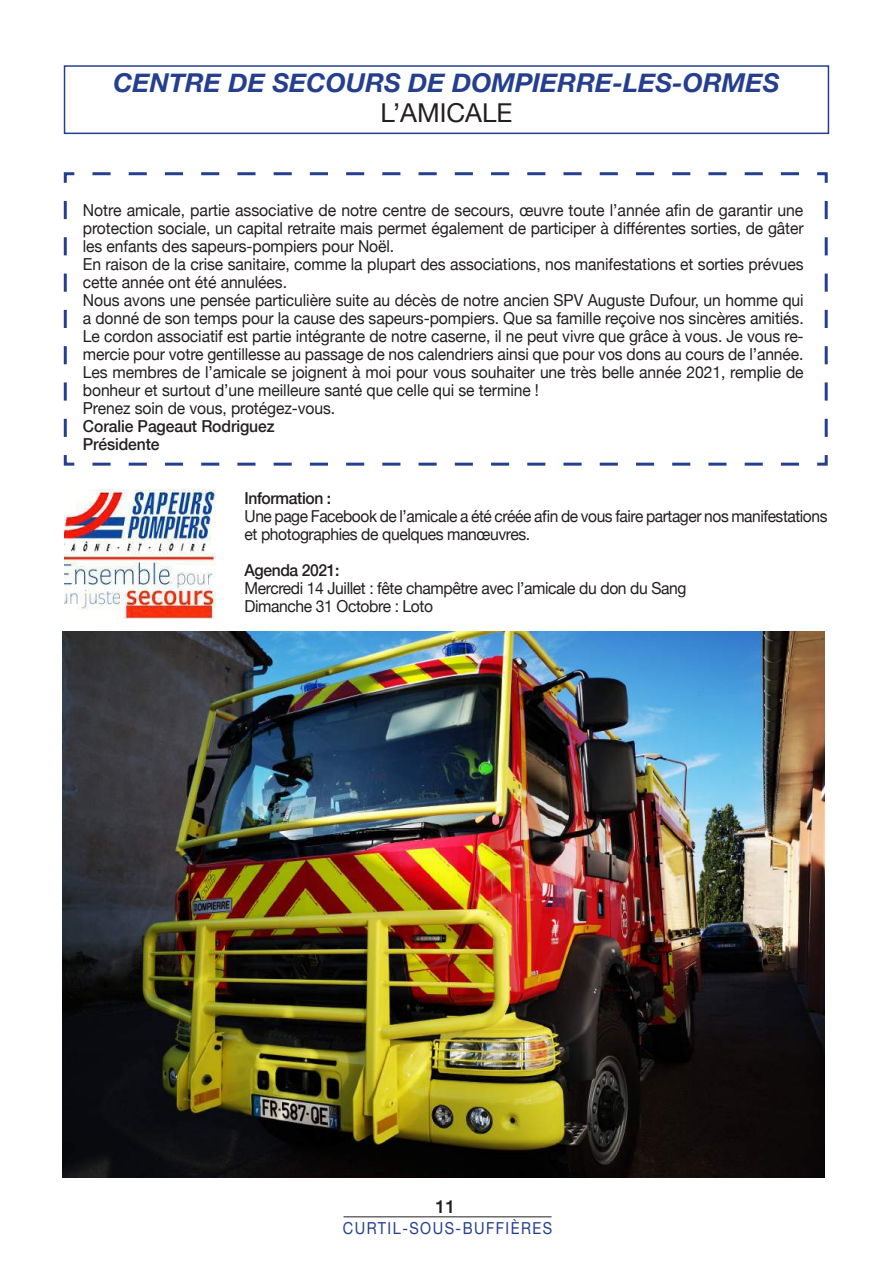
<style>
.page{position:relative;width:893px;height:1263px;background:#fff}
.page>*{position:absolute;margin:0;border:0;box-sizing:border-box;transform-origin:0 0}
.t1{font:italic 700 25.95px "Helvetica Neue";color:#253f8e}
.t2{font:25.95px "Helvetica Neue";color:#231f20}
.t3{font:500 18px "Helvetica Neue";color:#231f20}
.t4{font:16.5px/18px "Helvetica Neue";letter-spacing:-.005em;color:#231f20;scale:.96 1}
.t5{font:16.5px/18px "Helvetica Neue";letter-spacing:-.025em;color:#231f20;scale:.94 1}
.t6{font:16.5px/18px "Helvetica Neue";letter-spacing:-.025em;color:#231f20;scale:.95 1}
.t7{font:500 16.5px/18px "Helvetica Neue";letter-spacing:-.005em;color:#231f20;scale:.95 1}
.t8{font:500 16.5px "Helvetica Neue";letter-spacing:-.025em;color:#231f20;scale:.95 1}
.t9{font:16.5px "Helvetica Neue";letter-spacing:.1em;color:#253f8e;scale:.88 1}
</style>
<div class="page">
<hr style="left:344px;top:1216px;width:208px;height:1px;background:#231f20">
<div style="left:64px;top:65px;width:765px;height:69px;border:2px solid #253f8e"></div>
<img style="left:63px;top:631px;width:762px;height:547px">
<svg style="left:63px;top:172px;width:765px;height:294px"></svg>
<img style="left:65px;top:489px;width:151px;height:130px">
<h1 class="t1" style="left:113px;top:63px;width:668px">CENTRE DE SECOURS DE DOMPIERRE-LES-ORMES</h1>
<h1 class="t2" style="left:380px;top:94px;width:134px">L’AMICALE</h1>
<p class="t4" style="left:83px;top:202px;width:752px">Notre amicale, partie associative de notre centre de secours, œuvre toute l’année afin de garantir une protection sociale, un capital retraite mais permet également de participer à différentes sorties, de gâter les enfants des sapeurs-pompiers pour Noël.<br>En raison de la crise sanitaire, comme la plupart des associations, nos manifestations et sorties prévues cette année ont été annulées.<br>Nous avons une pensée particulière suite au décès de notre ancien SPV Auguste Dufour, un homme qui a donné de son temps pour la cause des sapeurs-pompiers. Que sa famille reçoive nos sincères amitiés.<br>Le cordon associatif est partie intégrante de notre caserne, il ne peut vivre que grâce à vous. Je vous re&shy;mercie pour votre gentillesse au passage de nos calendriers ainsi que pour vos dons au cours de l’année.<br>Les membres de l’amicale se joignent à moi pour vous souhaiter une très belle année 2021, remplie de bonheur et surtout d’une meilleure santé que celle qui se termine !<br>Prenez soin de vous, protégez-vous.</p>
<p class="t7" style="left:83px;top:416px;width:203px">Coralie Pageaut Rodriguez<br>Présidente</p>
<p class="t8" style="left:244px;top:485px;width:93px">Information :</p>
<p class="t5" style="left:244px;top:508px;width:622px">Une page Facebook de l’amicale a été créée afin de vous faire partager nos manifestations et photographies de quelques manœuvres.</p>
<p class="t8" style="left:244px;top:557px;width:102px">Agenda 2021:</p>
<p class="t6" style="left:244px;top:580px;width:467px">Mercredi 14 Juillet : fête champêtre avec l’amicale du don du Sang<br>Dimanche 31 Octobre : Loto</p>
<p class="t3" style="left:435px;top:1192px;width:22px">11</p>
<p class="t9" style="left:343px;top:1216px;width:240px">CURTIL-SOUS-BUFFIÈRES</p>
</div>
